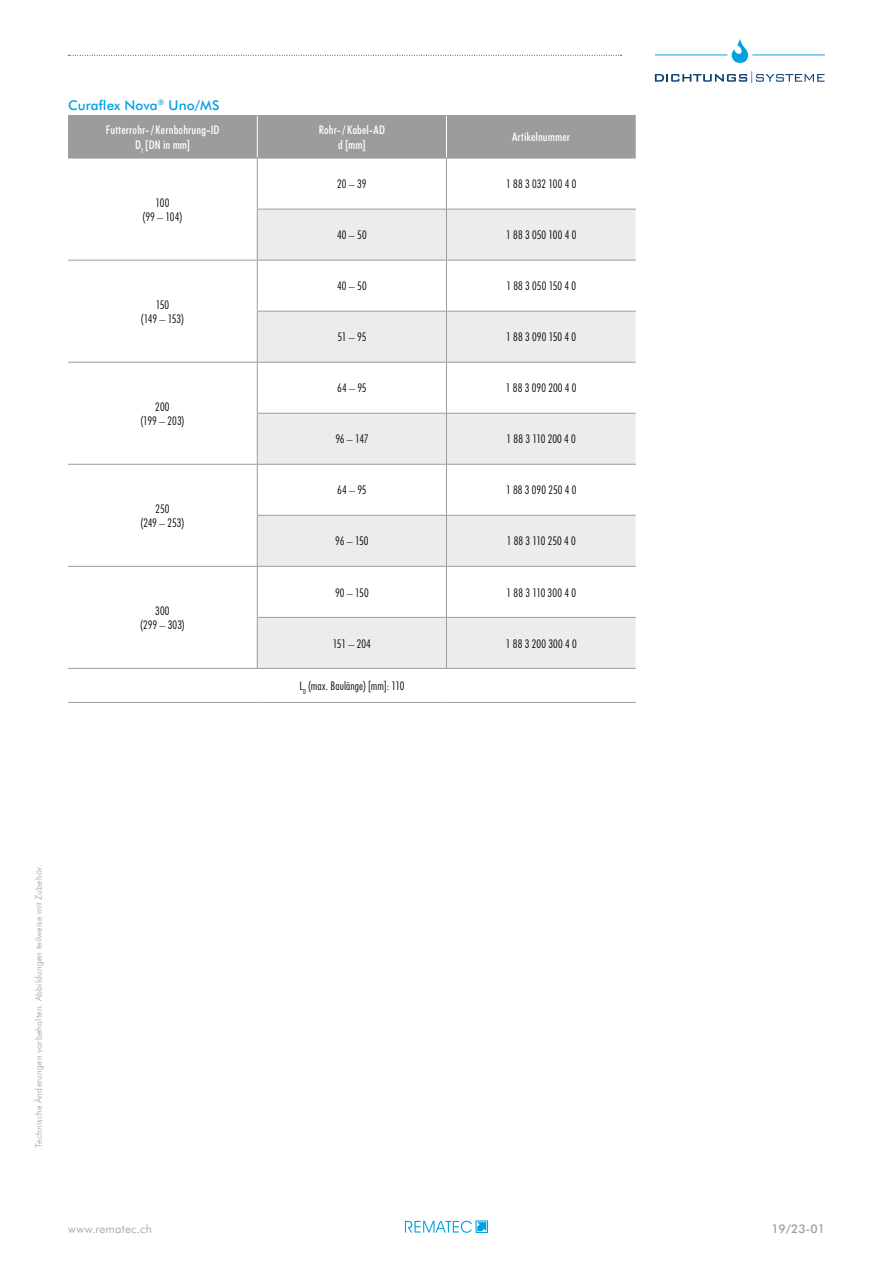
<style>
.page{position:relative;width:893px;height:1263px;background:#fff}
.page>*{position:absolute;margin:0;border:0;box-sizing:border-box;transform-origin:0 0}
.t1{font:500 13.5px "Futura BT";letter-spacing:.01em;color:#00a2e2}
.t2{font:300 condensed 12px/14.4px "Futura BT";letter-spacing:.01em;color:#000;text-align:center}
.t3{font:500 condensed 12px/14.4px "Futura BT";letter-spacing:.01em;color:#fff;text-align:center}
.t4{font:300 12px "Futura BT";letter-spacing:.015em;color:#9c9c9d}
.t5{font:300 condensed 12px/14.4px "Futura BT";letter-spacing:-.03em;color:#000;text-align:center}
.t6{font:500 12px "Futura BT";color:#9c9c9d}
.t7{font:300 9px "Futura BT";letter-spacing:.02em;color:#9c9c9d}
</style>
<div class="page">
<svg style="left:405px;top:1220px;width:83px;height:13px"></svg>
<svg style="left:68px;top:55px;width:553px;height:1px"></svg>
<svg style="left:732px;top:39px;width:16px;height:24px"></svg>
<hr style="left:752px;top:54px;width:73px;height:1px;background:#00a2e2">
<hr style="left:655px;top:54px;width:73px;height:1px;background:#00a2e2">
<svg style="left:655px;top:71px;width:170px;height:12px"></svg>
<div style="left:68px;top:116px;width:568px;height:42px;background:#9c9c9d"></div>
<div style="left:258px;top:210px;width:378px;height:50px;background:#ececec"></div>
<svg style="left:68px;top:261px;width:568px;height:305px"></svg>
<svg style="left:258px;top:414px;width:378px;height:254px;fill:#ececec"></svg>
<hr style="left:257px;top:116px;width:1px;height:42px;background:#fff">
<hr style="left:446px;top:116px;width:1px;height:42px;background:#fff">
<hr style="left:68px;top:115px;width:189px;height:1px;background:#9c9c9d">
<hr style="left:257px;top:115px;width:189px;height:1px;background:#9c9c9d">
<hr style="left:446px;top:115px;width:190px;height:1px;background:#9c9c9d">
<hr style="left:257px;top:158px;width:1px;height:51px;background:#9c9c9d">
<hr style="left:446px;top:158px;width:1px;height:51px;background:#9c9c9d">
<hr style="left:257px;top:209px;width:189px;height:1px;background:#9c9c9d">
<hr style="left:257px;top:209px;width:1px;height:51px;background:#9c9c9d">
<hr style="left:446px;top:209px;width:190px;height:1px;background:#9c9c9d">
<hr style="left:446px;top:209px;width:1px;height:51px;background:#9c9c9d">
<hr style="left:68px;top:260px;width:189px;height:1px;background:#9c9c9d">
<hr style="left:257px;top:260px;width:189px;height:1px;background:#9c9c9d">
<hr style="left:257px;top:260px;width:1px;height:51px;background:#9c9c9d">
<hr style="left:446px;top:260px;width:190px;height:1px;background:#9c9c9d">
<hr style="left:446px;top:260px;width:1px;height:51px;background:#9c9c9d">
<hr style="left:257px;top:312px;width:1px;height:50px;background:#9c9c9d">
<hr style="left:446px;top:312px;width:1px;height:50px;background:#9c9c9d">
<hr style="left:68px;top:362px;width:189px;height:1px;background:#9c9c9d">
<hr style="left:257px;top:311px;width:189px;height:1px;background:#9c9c9d">
<hr style="left:446px;top:311px;width:190px;height:1px;background:#9c9c9d">
<hr style="left:257px;top:362px;width:189px;height:1px;background:#9c9c9d">
<hr style="left:257px;top:363px;width:1px;height:50px;background:#9c9c9d">
<hr style="left:446px;top:362px;width:190px;height:1px;background:#9c9c9d">
<hr style="left:446px;top:363px;width:1px;height:50px;background:#9c9c9d">
<hr style="left:257px;top:414px;width:1px;height:50px;background:#9c9c9d">
<hr style="left:446px;top:414px;width:1px;height:50px;background:#9c9c9d">
<hr style="left:68px;top:464px;width:189px;height:1px;background:#9c9c9d">
<hr style="left:257px;top:413px;width:189px;height:1px;background:#9c9c9d">
<hr style="left:446px;top:413px;width:190px;height:1px;background:#9c9c9d">
<hr style="left:257px;top:464px;width:189px;height:1px;background:#9c9c9d">
<hr style="left:257px;top:465px;width:1px;height:50px;background:#9c9c9d">
<hr style="left:446px;top:464px;width:190px;height:1px;background:#9c9c9d">
<hr style="left:446px;top:465px;width:1px;height:50px;background:#9c9c9d">
<hr style="left:257px;top:516px;width:1px;height:50px;background:#9c9c9d">
<hr style="left:446px;top:516px;width:1px;height:50px;background:#9c9c9d">
<hr style="left:68px;top:158px;width:189px;height:1px;background:#9c9c9d">
<hr style="left:257px;top:158px;width:189px;height:1px;background:#9c9c9d">
<hr style="left:446px;top:158px;width:190px;height:1px;background:#9c9c9d">
<hr style="left:68px;top:566px;width:189px;height:1px;background:#9c9c9d">
<hr style="left:68px;top:668px;width:189px;height:1px;background:#9c9c9d">
<hr style="left:257px;top:617px;width:189px;height:1px;background:#9c9c9d">
<hr style="left:446px;top:617px;width:190px;height:1px;background:#9c9c9d">
<hr style="left:257px;top:668px;width:189px;height:1px;background:#9c9c9d">
<hr style="left:446px;top:668px;width:190px;height:1px;background:#9c9c9d">
<hr style="left:68px;top:702px;width:189px;height:1px;background:#9c9c9d">
<hr style="left:257px;top:702px;width:189px;height:1px;background:#9c9c9d">
<hr style="left:446px;top:702px;width:190px;height:1px;background:#9c9c9d">
<hr style="left:257px;top:515px;width:189px;height:1px;background:#9c9c9d">
<hr style="left:446px;top:515px;width:190px;height:1px;background:#9c9c9d">
<hr style="left:257px;top:566px;width:189px;height:1px;background:#9c9c9d">
<hr style="left:257px;top:567px;width:1px;height:50px;background:#9c9c9d">
<hr style="left:446px;top:566px;width:190px;height:1px;background:#9c9c9d">
<hr style="left:446px;top:567px;width:1px;height:50px;background:#9c9c9d">
<hr style="left:257px;top:618px;width:1px;height:50px;background:#9c9c9d">
<hr style="left:446px;top:618px;width:1px;height:50px;background:#9c9c9d">
<p class="t1" style="left:68px;top:96px;width:153px">Curaflex Nova<sup>®</sup> Uno/MS</p>
<p class="t3" style="left:106px;top:122px;width:115px">Futterrohr-/ Kernbohrung-ID<br>D<sub>1</sub> [DN in mm]</p>
<p class="t3" style="left:319px;top:122px;width:68px">Rohr-/ Kabel-AD d [mm]</p>
<p class="t3" style="left:512px;top:129px;width:60px">Artikelnummer</p>
<p class="t2" style="left:143px;top:195px;width:41px">100<br>(99 – 104)</p>
<p class="t5" style="left:141px;top:297px;width:45px">150<br>(149 – 153)</p>
<p class="t2" style="left:140px;top:399px;width:46px">200<br>(199 – 203)</p>
<p class="t2" style="left:141px;top:501px;width:45px">250<br>(249 – 253)</p>
<p class="t2" style="left:140px;top:603px;width:46px">300<br>(299 – 303)</p>
<p class="t2" style="left:337px;top:176px;width:31px">20 – 39</p>
<p class="t2" style="left:506px;top:176px;width:72px">1 88 3 032 100 4 0</p>
<p class="t2" style="left:337px;top:227px;width:31px">40 – 50</p>
<p class="t2" style="left:506px;top:227px;width:72px">1 88 3 050 100 4 0</p>
<p class="t2" style="left:337px;top:278px;width:31px">40 – 50</p>
<p class="t2" style="left:506px;top:278px;width:71px">1 88 3 050 150 4 0</p>
<p class="t2" style="left:337px;top:329px;width:31px">51 – 95</p>
<p class="t2" style="left:506px;top:329px;width:71px">1 88 3 090 150 4 0</p>
<p class="t2" style="left:337px;top:380px;width:31px">64 – 95</p>
<p class="t2" style="left:506px;top:380px;width:72px">1 88 3 090 200 4 0</p>
<p class="t2" style="left:335px;top:431px;width:35px">96 – 147</p>
<p class="t2" style="left:507px;top:431px;width:71px">1 88 3 110 200 4 0</p>
<p class="t2" style="left:337px;top:483px;width:31px">64 – 95</p>
<p class="t2" style="left:506px;top:483px;width:72px">1 88 3 090 250 4 0</p>
<p class="t2" style="left:335px;top:534px;width:35px">96 – 150</p>
<p class="t2" style="left:507px;top:534px;width:71px">1 88 3 110 250 4 0</p>
<p class="t2" style="left:335px;top:585px;width:35px">90 – 150</p>
<p class="t2" style="left:507px;top:585px;width:71px">1 88 3 110 300 4 0</p>
<p class="t2" style="left:333px;top:636px;width:40px">151 – 204</p>
<p class="t2" style="left:506px;top:636px;width:72px">1 88 3 200 300 4 0</p>
<p class="t2" style="left:299px;top:678px;width:107px">L<sub>D</sub> (max. Baulänge) [mm]: 110</p>
<p class="t7" style="left:32px;top:1148px;width:285px;rotate:-90deg">Technische Änderungen vorbehalten. Abbildungen teilweise mit Zubehör.</p>
<p class="t4" style="left:68px;top:1221px;width:85px">www.rematec.ch</p>
<p class="t6" style="left:771px;top:1220px;width:55px">19/23-01</p>
</div>
